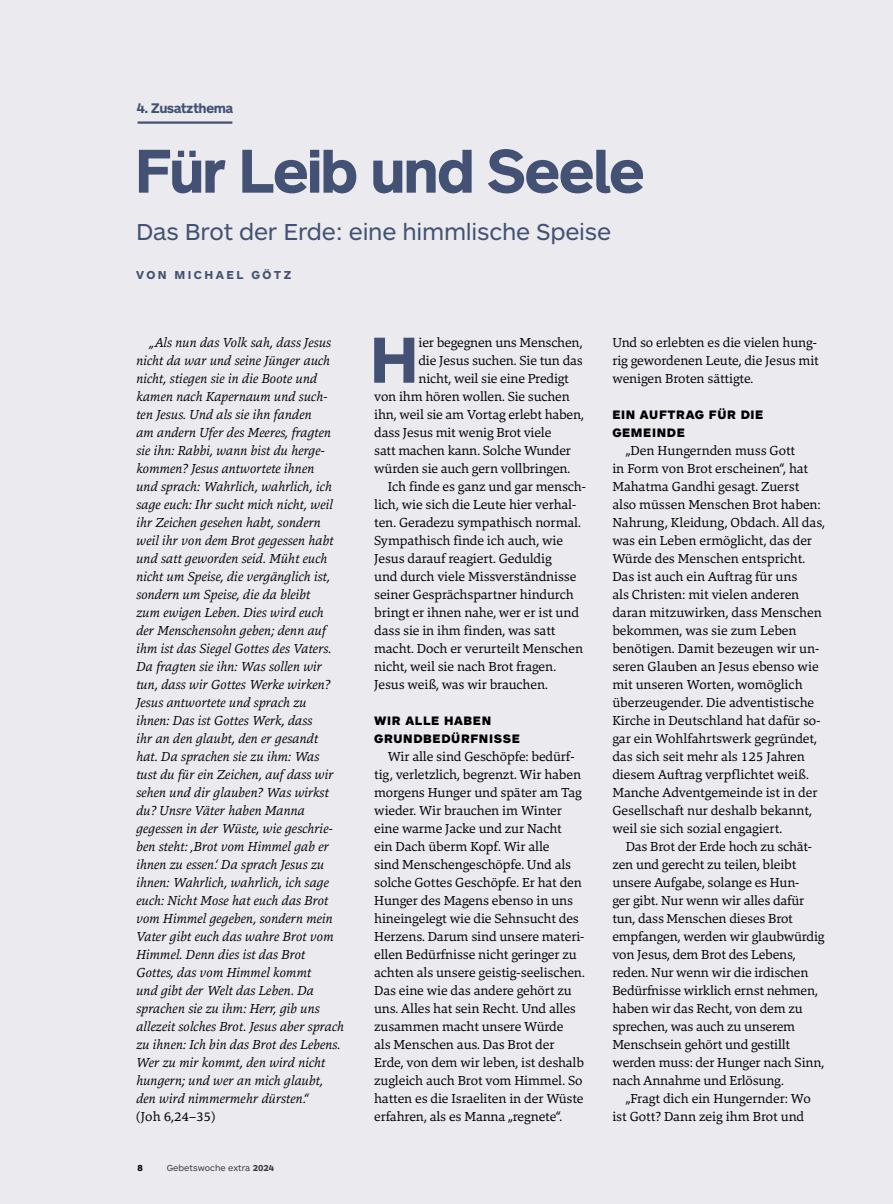
<style>
.page{position:relative;width:893px;height:1204px;background:#fff}
.page>*{position:absolute;margin:0;border:0;box-sizing:border-box;transform-origin:0 0}
.t1{font:700 67.5px "ARS Maquette Pro";color:#435274}
.t2{font:700 60px "ARS Maquette Pro";color:#435274}
.t3{font:24px "ARS Maquette Pro";letter-spacing:-.01em;color:#435274}
.t4{font:13.5px/18px "Danton";letter-spacing:-.005em;color:#000}
.t5{font:italic 13.5px/18px "Danton";color:#000}
.t6{font:700 13.5px "ARS Maquette Pro";color:#435274}
.t7{font:900 12.75px/18px "ARS Maquette Pro";letter-spacing:.05em;color:#000}
.t8{font:700 12px "ARS Maquette Pro";letter-spacing:.2em;color:#435274}
.t9{font:9px "ARS Maquette Pro";color:#3e3d40}
.t10{font:700 9px "ARS Maquette Pro";color:#000}
.s1{font-weight:700}
</style>
<div class="page">
<div style="left:0;top:0;width:893px;height:1203px;background:#ebeaef"></div>
<hr style="left:138px;top:121px;width:94px;height:3px;background:#435274">
<p class="t6" style="left:137px;top:99px;width:98px">4. Zusatzthema</p>
<h2 class="t2" style="left:136px;top:133px;width:509px">Für Leib und Seele</h2>
<h3 class="t3" style="left:136px;top:217px;width:477px">Das Brot der Erde: eine himmlische Speise</h3>
<p class="t8" style="left:136px;top:267px;width:157px">VON MICHAEL GÖTZ</p>
<p class="t5" style="left:136px;top:333px;width:209px;text-indent:14px">„Als nun das Volk sah, dass Jesus nicht da war und seine Jünger auch nicht, stiegen sie in die Boote und kamen nach Kapernaum und such&shy;ten Jesus. Und als sie ihn fanden<br>am andern Ufer des Meeres, fragten sie ihn: Rabbi, wann bist du herge&shy;kommen? Jesus antwortete ihnen<br>und sprach: Wahrlich, wahrlich, ich sage euch: Ihr sucht mich nicht, weil ihr Zeichen gesehen habt, sondern weil ihr von dem Brot gegessen habt und satt geworden seid. Müht euch nicht um Speise, die vergänglich ist, sondern um Speise, die da bleibt<br>zum ewigen Leben. Dies wird euch der Menschensohn geben; denn auf ihm ist das Siegel Gottes des Vaters.<br>Da fragten sie ihn: Was sollen wir tun, dass wir Gottes Werke wirken?<br>Jesus antwortete und sprach zu<br>ihnen: Das ist Gottes Werk, dass<br>ihr an den glaubt, den er gesandt<br>hat. Da sprachen sie zu ihm: Was<br>tust du für ein Zeichen, auf dass wir sehen und dir glauben? Was wirkst du? Unsre Väter haben Manna gegessen in der Wüste, wie geschrie&shy;ben steht: ‚Brot vom Himmel gab er ihnen zu essen.‘ Da sprach Jesus zu ihnen: Wahrlich, wahrlich, ich sage euch: Nicht Mose hat euch das Brot vom Himmel gegeben, sondern mein Vater gibt euch das wahre Brot vom Himmel. Denn dies ist das Brot Gottes, das vom Himmel kommt<br>und gibt der Welt das Leben. Da sprachen sie zu ihm: Herr, gib uns allezeit solches Brot. Jesus aber sprach zu ihnen: Ich bin das Brot des Lebens.<br>Wer zu mir kommt, den wird nicht hungern; und wer an mich glaubt, den wird nimmermehr dürsten.“</p>
<p class="t4" style="left:136px;top:1107px;width:81px">(Joh 6,24–35)</p>
<p class="t10" style="left:137px;top:1161px;width:7px">8</p>
<p class="t9" style="left:167px;top:1161px;width:109px">Gebetswoche extra <span class="s1">2024</span></p>
<h1 class="t1" style="left:369px;top:315px;width:51px">H</h1>
<p class="t4" style="left:418px;top:333px;width:165px">ier begegnen uns Menschen,</p>
<p class="t4" style="left:418px;top:351px;width:166px">die Jesus suchen. Sie tun das</p>
<p class="t4" style="left:418px;top:369px;width:152px">nicht, weil sie eine Predigt</p>
<p class="t4" style="left:374px;top:387px;width:197px">von ihm hören wollen. Sie suchen</p>
<p class="t4" style="left:374px;top:405px;width:211px">ihn, weil sie am Vortag erlebt haben,</p>
<p class="t4" style="left:374px;top:423px;width:179px">dass Jesus mit wenig Brot viele</p>
<p class="t4" style="left:374px;top:441px;width:198px">satt machen kann. Solche Wunder</p>
<p class="t4" style="left:374px;top:459px;width:198px">würden sie auch gern vollbringen.</p>
<p class="t4" style="left:388px;top:477px;width:200px">Ich finde es ganz und gar mensch-</p>
<p class="t4" style="left:374px;top:495px;width:204px">lich, wie sich die Leute hier verhal-</p>
<p class="t4" style="left:374px;top:513px;width:208px">ten. Geradezu sympathisch normal.</p>
<p class="t4" style="left:374px;top:531px;width:190px">Sympathisch finde ich auch, wie</p>
<p class="t4" style="left:374px;top:549px;width:179px">Jesus darauf reagiert. Geduldig</p>
<p class="t4" style="left:374px;top:567px;width:204px">und durch viele Missverständnisse</p>
<p class="t4" style="left:374px;top:585px;width:201px">seiner Gesprächspartner hindurch</p>
<p class="t4" style="left:374px;top:603px;width:206px">bringt er ihnen nahe, wer er ist und</p>
<p class="t4" style="left:374px;top:621px;width:183px">dass sie in ihm finden, was satt</p>
<p class="t4" style="left:374px;top:639px;width:210px">macht. Doch er verurteilt Menschen</p>
<p class="t4" style="left:374px;top:657px;width:183px">nicht, weil sie nach Brot fragen.</p>
<p class="t4" style="left:374px;top:675px;width:175px">Jesus weiß, was wir brauchen.</p>
<p class="t7" style="left:374px;top:710px;width:147px">WIR ALLE HABEN<br>GRUNDBEDÜRFNISSE</p>
<p class="t4" style="left:374px;top:747px;width:212px;text-indent:14px">Wir alle sind Geschöpfe: bedürf&shy;tig, verletzlich, begrenzt. Wir haben morgens Hunger und später am Tag wieder. Wir brauchen im Winter eine warme Jacke und zur Nacht<br>ein Dach überm Kopf. Wir alle<br>sind Menschengeschöpfe. Und als solche Gottes Geschöpfe. Er hat den Hunger des Magens ebenso in uns hineingelegt wie die Sehnsucht des Herzens. Darum sind unsere materi&shy;ellen Bedürfnisse nicht geringer zu achten als unsere geistig-seelischen.<br>Das eine wie das andere gehört zu uns. Alles hat sein Recht. Und alles zusammen macht unsere Würde<br>als Menschen aus. Das Brot der Erde, von dem wir leben, ist deshalb zugleich auch Brot vom Himmel. So hatten es die Israeliten in der Wüste erfahren, als es Manna „regnete“.</p>
<p class="t4" style="left:612px;top:333px;width:208px">Und so erlebten es die vielen hung&shy;rig gewordenen Leute, die Jesus mit wenigen Broten sättigte.</p>
<p class="t7" style="left:612px;top:404px;width:153px">EIN AUFTRAG FÜR DIE<br>GEMEINDE</p>
<p class="t4" style="left:612px;top:441px;width:214px;text-indent:14px">„Den Hungernden muss Gott<br>in Form von Brot erscheinen“, hat<br>Mahatma Gandhi gesagt. Zuerst also müssen Menschen Brot haben:<br>Nahrung, Kleidung, Obdach. All das, was ein Leben ermöglicht, das der<br>Würde des Menschen entspricht.<br>Das ist auch ein Auftrag für uns<br>als Christen: mit vielen anderen daran mitzuwirken, dass Menschen bekommen, was sie zum Leben benötigen. Damit bezeugen wir un&shy;seren Glauben an Jesus ebenso wie mit unseren Worten, womöglich überzeugender. Die adventistische<br>Kirche in Deutschland hat dafür so&shy;gar ein Wohlfahrtswerk gegründet, das sich seit mehr als 125 Jahren diesem Auftrag verpflichtet weiß.<br>Manche Adventgemeinde ist in der<br>Gesellschaft nur deshalb bekannt, weil sie sich sozial engagiert.</p>
<p class="t4" style="left:612px;top:837px;width:214px;text-indent:14px">Das Brot der Erde hoch zu schät&shy;zen und gerecht zu teilen, bleibt unsere Aufgabe, solange es Hun-<br>ger gibt. Nur wenn wir alles dafür tun, dass Menschen dieses Brot empfangen, werden wir glaubwürdig von Jesus, dem Brot des Lebens, reden. Nur wenn wir die irdischen<br>Bedürfnisse wirklich ernst nehmen, haben wir das Recht, von dem zu sprechen, was auch zu unserem<br>Menschsein gehört und gestillt werden muss: der Hunger nach Sinn, nach Annahme und Erlösung.</p>
<p class="t4" style="left:612px;top:1089px;width:200px;text-indent:14px">„Fragt dich ein Hungernder: Wo ist Gott? Dann zeig ihm Brot und</p>
</div>
